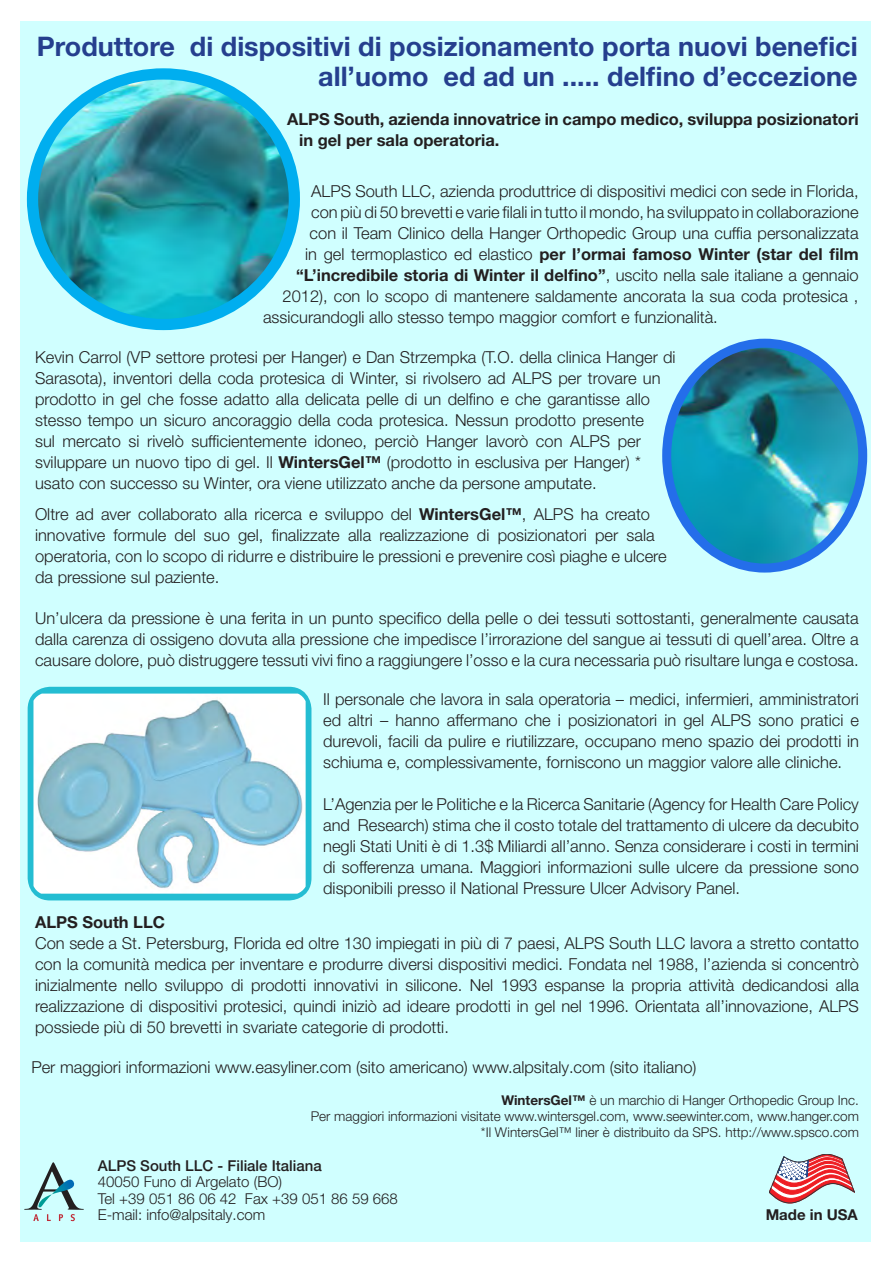
<style>
.page{position:relative;width:893px;height:1263px;background:#fff}
.page>*{position:absolute;margin:0;border:0;box-sizing:border-box;transform-origin:0 0}
.t1{font:700 27px/30px "Helvetica Neue LT Pro";color:#253f8e;text-align:right}
.t2{font:300 16.5px/21px "Helvetica Neue LT Pro";color:#231f20;text-align:justify}
.t3{font:700 16.5px/21px "Helvetica Neue LT Pro";color:#231f20}
.t4{font:300 15px "Helvetica Neue LT Pro";color:#231f20}
.t5{font:500 15px "Helvetica Neue LT Pro";color:#231f20}
.Intro_ITC{font:700 15px "Helvetica Neue LT Pro";color:#231f20}
.t6{font:300 13.5px "Helvetica Neue LT Pro";color:#231f20}
.s1{font-weight:300}
.s2{font-weight:700}
</style>
<div class="page">
<div style="left:20px;top:21px;width:851px;height:1221px;background:#d0ffff"></div>
<svg style="left:24px;top:1162px;width:60px;height:59px"></svg>
<svg style="left:769px;top:1154px;width:85px;height:49px"></svg>
<img style="left:33px;top:75px;width:261px;height:249px">
<div style="left:27px;top:68px;width:273px;height:262px;border:11px solid #00aeef;border-radius:50%"></div>
<img style="left:667px;top:343px;width:196px;height:224px">
<div style="left:662px;top:339px;width:205px;height:234px;border:9px solid #246eea;border-radius:50%"></div>
<div style="left:28px;top:687px;width:283px;height:213px;border:9px solid #24bdd2;border-radius:18px"></div>
<img style="left:33px;top:693px;width:273px;height:201px">
<p class="t1" style="left:37px;top:31px;width:822px">Produttore di dispositivi di posizionamento porta nuovi benefici all’uomo ed ad un ..... delfino d’eccezione</p>
<p class="t3" style="left:299px;top:108px;width:561px;text-indent:-12px">ALPS South, azienda innovatrice in campo medico, sviluppa posizionatori in gel per sala operatoria.</p>
<p class="t2" style="left:311px;top:180px;width:549px">ALPS South LLC, azienda produttrice di dispositivi medici con sede in Florida,</p>
<p class="t2" style="left:311px;top:201px;width:549px">con più di 50 brevetti e varie filali in tutto il mondo, ha sviluppato in collaborazione</p>
<p class="t2" style="left:310px;top:222px;width:551px">con il Team Clinico della Hanger Orthopedic Group una cuffia personalizzata</p>
<p class="t3" style="left:305px;top:243px;width:555px"><span class="s1">in gel termoplastico ed elastico</span> per l’ormai famoso Winter (star del film</p>
<p class="t3" style="left:296px;top:264px;width:564px">“L’incredibile storia di Winter il delfino”<span class="s1">, uscito nella sale italiane a gennaio</span></p>
<p class="t2" style="left:283px;top:285px;width:577px">2012), con lo scopo di mantenere saldamente ancorata la sua coda protesica ,</p>
<p class="t2" style="left:263px;top:306px;width:456px">assicurandogli allo stesso tempo maggior comfort e funzionalità.</p>
<p class="t2" style="left:35px;top:346px;width:642px;text-align:left">Kevin Carrol (VP settore protesi per Hanger) e Dan Strzempka (T.O. della clinica Hanger di Sarasota), inventori della coda protesica di Winter, si rivolsero ad ALPS per trovare un prodotto in gel che fosse adatto alla delicata pelle di un delfino e che garantisse allo stesso tempo un sicuro ancoraggio della coda protesica. Nessun prodotto presente<br>sul mercato si rivelò sufficientemente idoneo, perciò Hanger lavorò con ALPS per sviluppare un nuovo tipo di gel. Il <span class="s2">WintersGel™</span> (prodotto in esclusiva per Hanger) * usato con successo su Winter, ora viene utilizzato anche da persone amputate.</p>
<p class="t2" style="left:35px;top:504px;width:633px;text-align:left">Oltre ad aver collaborato alla ricerca e sviluppo del <span class="s2">WintersGel™</span>, ALPS ha creato innovative formule del suo gel, finalizzate alla realizzazione di posizionatori per sala operatoria, con lo scopo di ridurre e distribuire le pressioni e prevenire così piaghe e ulcere da pressione sul paziente.</p>
<p class="t2" style="left:35px;top:607px;width:825px">Un’ulcera da pressione è una ferita in un punto specifico della pelle o dei tessuti sottostanti, generalmente causata dalla carenza di ossigeno dovuta alla pressione che impedisce l’irrorazione del sangue ai tessuti di quell’area. Oltre a causare dolore, può distruggere tessuti vivi fino a raggiungere l’osso e la cura necessaria può risultare lunga e costosa.</p>
<p class="t2" style="left:323px;top:688px;width:537px">Il personale che lavora in sala operatoria – medici, infermieri, amministratori ed altri – hanno affermano che i posizionatori in gel ALPS sono pratici e durevoli, facili da pulire e riutilizzare, occupano meno spazio dei prodotti in schiuma e, complessivamente, forniscono un maggior valore alle cliniche.</p>
<p class="t2" style="left:323px;top:793px;width:537px">L’Agenzia per le Politiche e la Ricerca Sanitarie (Agency for Health Care Policy and Research) stima che il costo totale del trattamento di ulcere da decubito negli Stati Uniti è di 1.3$ Miliardi all’anno. Senza considerare i costi in termini di sofferenza umana. Maggiori informazioni sulle ulcere da pressione sono disponibili presso il National Pressure Ulcer Advisory Panel.</p>
<p class="t3" style="left:35px;top:911px;width:131px">ALPS South LLC</p>
<p class="t2" style="left:35px;top:932px;width:825px">Con sede a St. Petersburg, Florida ed oltre 130 impiegati in più di 7 paesi, ALPS South LLC lavora a stretto contatto con la comunità medica per inventare e produrre diversi dispositivi medici. Fondata nel 1988, l’azienda si concentrò inizialmente nello sviluppo di prodotti innovativi in silicone. Nel 1993 espanse la propria attività dedicandosi alla realizzazione di dispositivi protesici, quindi iniziò ad ideare prodotti in gel nel 1996. Orientata all’innovazione, ALPS possiede più di 50 brevetti in svariate categorie di prodotti.</p>
<p class="t2" style="left:31px;top:1056px;width:667px">Per maggiori informazioni www.easyliner.com (sito americano) www.alpsitaly.com (sito italiano)</p>
<p class="t6" style="left:501px;top:1092px;width:359px"><span class="s2">WintersGel™</span> è un marchio di Hanger Orthopedic Group Inc.</p>
<p class="t6" style="left:311px;top:1108px;width:550px">Per maggiori informazioni visitate www.wintersgel.com, www.seewinter.com, www.hanger.com</p>
<p class="t6" style="left:481px;top:1124px;width:379px">*Il WintersGel™ liner è distribuito da SPS. http://www.spsco.com</p>
<p class="t5" style="left:98px;top:1156px;width:225px">ALPS South LLC - Filiale Italiana</p>
<p class="t4" style="left:98px;top:1172px;width:186px">40050 Funo di Argelato (BO)</p>
<p class="t4" style="left:98px;top:1189px;width:302px">Tel +39 051 86 06 42 Fax +39 051 86 59 668</p>
<p class="t4" style="left:98px;top:1205px;width:169px">E-mail: info@alpsitaly.com</p>
<p class="Intro_ITC" style="left:766px;top:1205px;width:94px">Made in USA</p>
</div>
